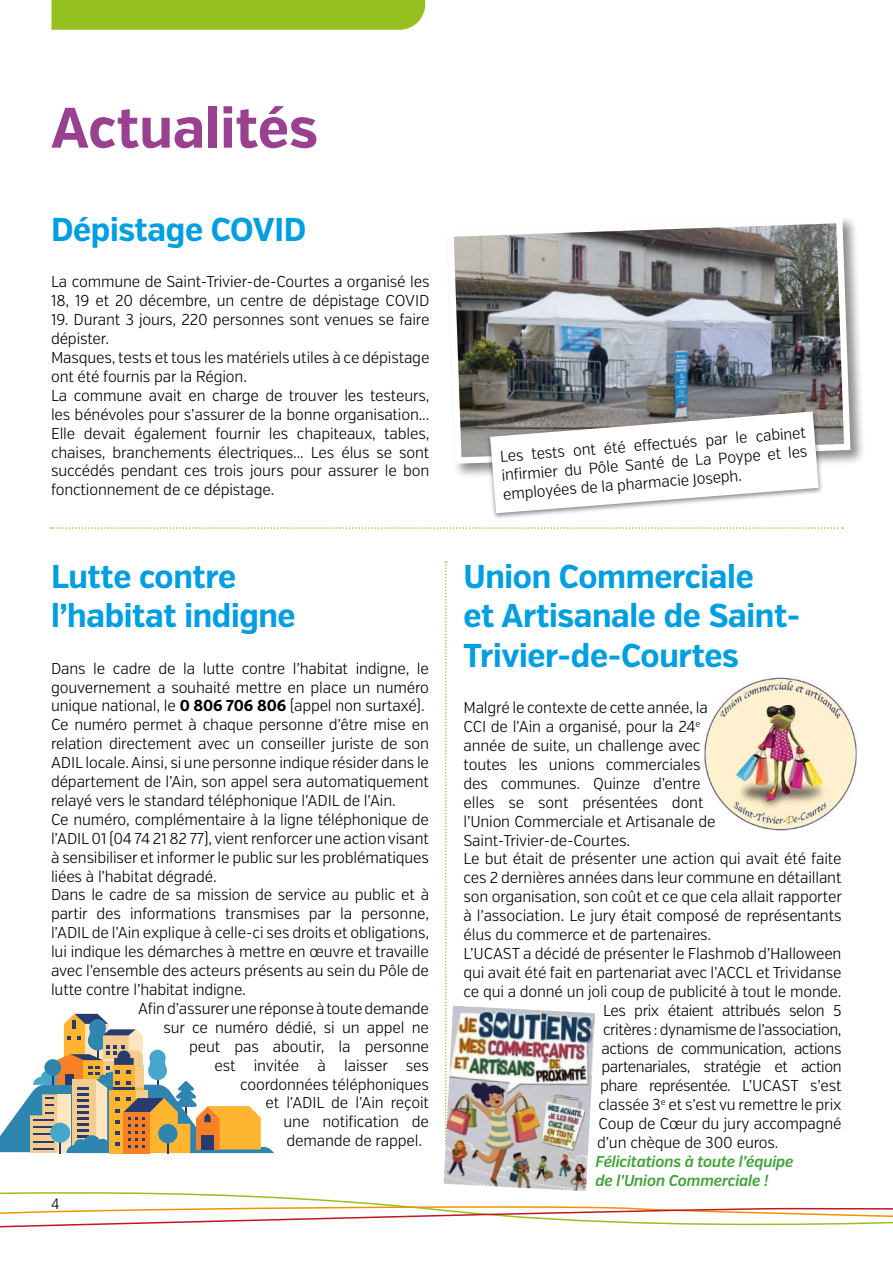
<style>
.page{position:relative;width:893px;height:1263px;background:#fff}
.page>*{position:absolute;margin:0;border:0;box-sizing:border-box;transform-origin:0 0}
.t1{font:700 57px "Verb Cond";color:#994091}
.t2{font:700 33px/39.6px "Verb Cond";letter-spacing:-.01em;color:#009fe3}
.t3{font:300 15.75px/18.9px "Verb Cond";letter-spacing:-.01em;color:#000}
.t4{font:300 15.75px "Verb Cond";letter-spacing:-.03em;color:#000}
.t5{font:italic 600 15.75px/18.9px "Verb Cond";letter-spacing:-.01em;color:#3fa535}
.t6{font:300 15px "Verb Cond";color:#000}
.s1{font-weight:700}
</style>
<div class="page">
<svg style="left:0;top:1182px;width:444px;height:13px"></svg>
<svg style="left:0;top:1195px;width:893px;height:33px"></svg>
<svg style="left:51px;top:527px;width:792px;height:2px"></svg>
<svg style="left:445px;top:561px;width:2px;height:445px"></svg>
<div style="left:51px;top:0;width:374px;height:30px;background:#95c11f"></div>
<div style="left:445px;top:215px;width:421px;height:264px;background:#000;opacity:.45"></div>
<img style="left:445px;top:215px;width:409px;height:252px">
<div style="left:486px;top:409px;width:337px;height:111px;background:#000;opacity:.45"></div>
<svg style="left:490px;top:411px;width:329px;height:102px"></svg>
<img style="left:704px;top:676px;width:153px;height:155px">
<svg style="left:0;top:1014px;width:274px;height:139px"></svg>
<img style="left:444px;top:1006px;width:151px;height:185px">
<h1 class="t1" style="left:51px;top:93px;width:268px">Actualités</h1>
<h2 class="t2" style="left:51px;top:211px;width:257px">Dépistage COVID</h2>
<p class="t3" style="left:51px;top:273px;width:380px">La commune de Saint-Trivier-de-Courtes a organisé les<br>18, 19 et 20 décembre, un centre de dépistage COVID</p>
<p class="t3" style="left:51px;top:311px;width:380px">19. Durant 3 jours, 220 personnes sont venues se faire dépister.<br>Masques, tests et tous les matériels utiles à ce dépistage ont été fournis par la Région.<br>La commune avait en charge de trouver les testeurs, les bénévoles pour s’assurer de la bonne organisation...<br>Elle devait également fournir les chapiteaux, tables, chaises, branchements électriques... Les élus se sont succédés pendant ces trois jours pour assurer le bon fonctionnement de ce dépistage.</p>
<h2 class="t2" style="left:51px;top:557px;width:246px">Lutte contre l’habitat indigne</h2>
<p class="t3" style="left:51px;top:659px;width:379px">Dans le cadre de la lutte contre l’habitat indigne, le</p>
<p class="t3" style="left:51px;top:678px;width:380px">gouvernement a souhaité mettre en place un numéro</p>
<p class="t3" style="left:51px;top:697px;width:375px">unique national, le <span class="s1">0 806 706 806</span> (appel non surtaxé).</p>
<p class="t3" style="left:51px;top:716px;width:379px">Ce numéro permet à chaque personne d’être mise en</p>
<p class="t3" style="left:51px;top:734px;width:380px">relation directement avec un conseiller juriste de son</p>
<p class="t3" style="left:51px;top:753px;width:379px">ADIL locale. Ainsi, si une personne indique résider dans le</p>
<p class="t3" style="left:51px;top:772px;width:379px">département de l’Ain, son appel sera automatiquement</p>
<p class="t3" style="left:51px;top:791px;width:346px">relayé vers le standard téléphonique l’ADIL de l’Ain.</p>
<p class="t3" style="left:51px;top:810px;width:380px">Ce numéro, complémentaire à la ligne téléphonique de</p>
<p class="t3" style="left:51px;top:829px;width:379px">l’ADIL 01 (04 74 21 82 77), vient renforcer une action visant</p>
<p class="t3" style="left:51px;top:848px;width:379px">à sensibiliser et informer le public sur les problématiques</p>
<p class="t3" style="left:51px;top:867px;width:167px">liées à l’habitat dégradé.</p>
<p class="t3" style="left:51px;top:886px;width:380px">Dans le cadre de sa mission de service au public et à</p>
<p class="t3" style="left:51px;top:905px;width:379px">partir des informations transmises par la personne,</p>
<p class="t3" style="left:51px;top:923px;width:380px">l’ADIL de l’Ain explique à celle-ci ses droits et obligations,</p>
<p class="t3" style="left:51px;top:942px;width:379px">lui indique les démarches à mettre en œuvre et travaille</p>
<p class="t3" style="left:51px;top:961px;width:379px">avec l’ensemble des acteurs présents au sein du Pôle de</p>
<p class="t3" style="left:51px;top:980px;width:196px">lutte contre l’habitat indigne.</p>
<p class="t3" style="left:138px;top:999px;width:292px">Afin d’assurer une réponse à toute demande</p>
<p class="t3" style="left:164px;top:1018px;width:267px">sur ce numéro dédié, si un appel ne</p>
<p class="t3" style="left:189px;top:1037px;width:242px">peut pas aboutir, la personne</p>
<p class="t3" style="left:215px;top:1056px;width:216px">est invitée à laisser ses</p>
<p class="t3" style="left:240px;top:1075px;width:190px">coordonnées téléphoniques</p>
<p class="t3" style="left:266px;top:1094px;width:165px">et l’ADIL de l’Ain reçoit</p>
<p class="t3" style="left:284px;top:1112px;width:147px">une notification de</p>
<p class="t3" style="left:287px;top:1131px;width:137px">demande de rappel.</p>
<p class="t6" style="left:51px;top:1195px;width:10px">4</p>
<p class="t3" style="left:499px;top:446px;width:308px;text-align:justify;rotate:-4deg">Les tests ont été eff ectués par le cabinet infirmier du Pôle Santé de La Poype et les employées de la pharmacie Joseph.</p>
<h2 class="t2" style="left:463px;top:557px;width:338px">Union Commerciale<br>et Artisanale de Saint-<br>Trivier-de-Courtes</h2>
<p class="t3" style="left:463px;top:698px;width:246px">Malgré le contexte de cette année, la</p>
<p class="t3" style="left:463px;top:717px;width:239px">CCI de l’Ain a organisé, pour la 24<sup>e</sup></p>
<p class="t3" style="left:463px;top:736px;width:238px">année de suite, un challenge avec</p>
<p class="t3" style="left:463px;top:755px;width:239px">toutes les unions commerciales</p>
<p class="t3" style="left:463px;top:774px;width:239px">des communes. Quinze d’entre</p>
<p class="t3" style="left:463px;top:793px;width:242px">elles se sont présentées dont</p>
<p class="t3" style="left:463px;top:812px;width:253px">l’Union Commerciale et Artisanale de</p>
<p class="t3" style="left:463px;top:831px;width:168px">Saint-Trivier-de-Courtes.</p>
<p class="t3" style="left:463px;top:850px;width:379px">Le but était de présenter une action qui avait été faite</p>
<p class="t3" style="left:463px;top:869px;width:380px">ces 2 dernières années dans leur commune en détaillant</p>
<p class="t3" style="left:463px;top:887px;width:380px">son organisation, son coût et ce que cela allait rapporter</p>
<p class="t3" style="left:463px;top:906px;width:379px">à l’association. Le jury était composé de représentants</p>
<p class="t3" style="left:463px;top:925px;width:249px">élus du commerce et de partenaires.</p>
<p class="t3" style="left:463px;top:944px;width:379px">L’UCAST a décidé de présenter le Flashmob d’Halloween</p>
<p class="t3" style="left:463px;top:963px;width:379px">qui avait été fait en partenariat avec l’ACCL et Trividanse</p>
<p class="t3" style="left:463px;top:982px;width:379px">ce qui a donné un joli coup de publicité à tout le monde.</p>
<p class="t4" style="left:603px;top:1001px;width:240px">Les prix étaient attribués selon 5</p>
<p class="t4" style="left:603px;top:1020px;width:240px">critères : dynamisme de l’association,</p>
<p class="t4" style="left:601px;top:1039px;width:242px">actions de communication, actions</p>
<p class="t4" style="left:601px;top:1057px;width:242px">partenariales, stratégie et action</p>
<p class="t4" style="left:600px;top:1076px;width:243px">phare représentée. L’UCAST s’est</p>
<p class="t3" style="left:598px;top:1095px;width:244px">classée 3<sup>e</sup> et s’est vu remettre le prix</p>
<p class="t3" style="left:598px;top:1114px;width:245px">Coup de Cœur du jury accompagné</p>
<p class="t3" style="left:597px;top:1133px;width:183px">d’un chèque de 300 euros.</p>
<p class="t5" style="left:595px;top:1152px;width:200px">Félicitations à toute l’équipe de l’Union Commerciale !</p>
</div>
